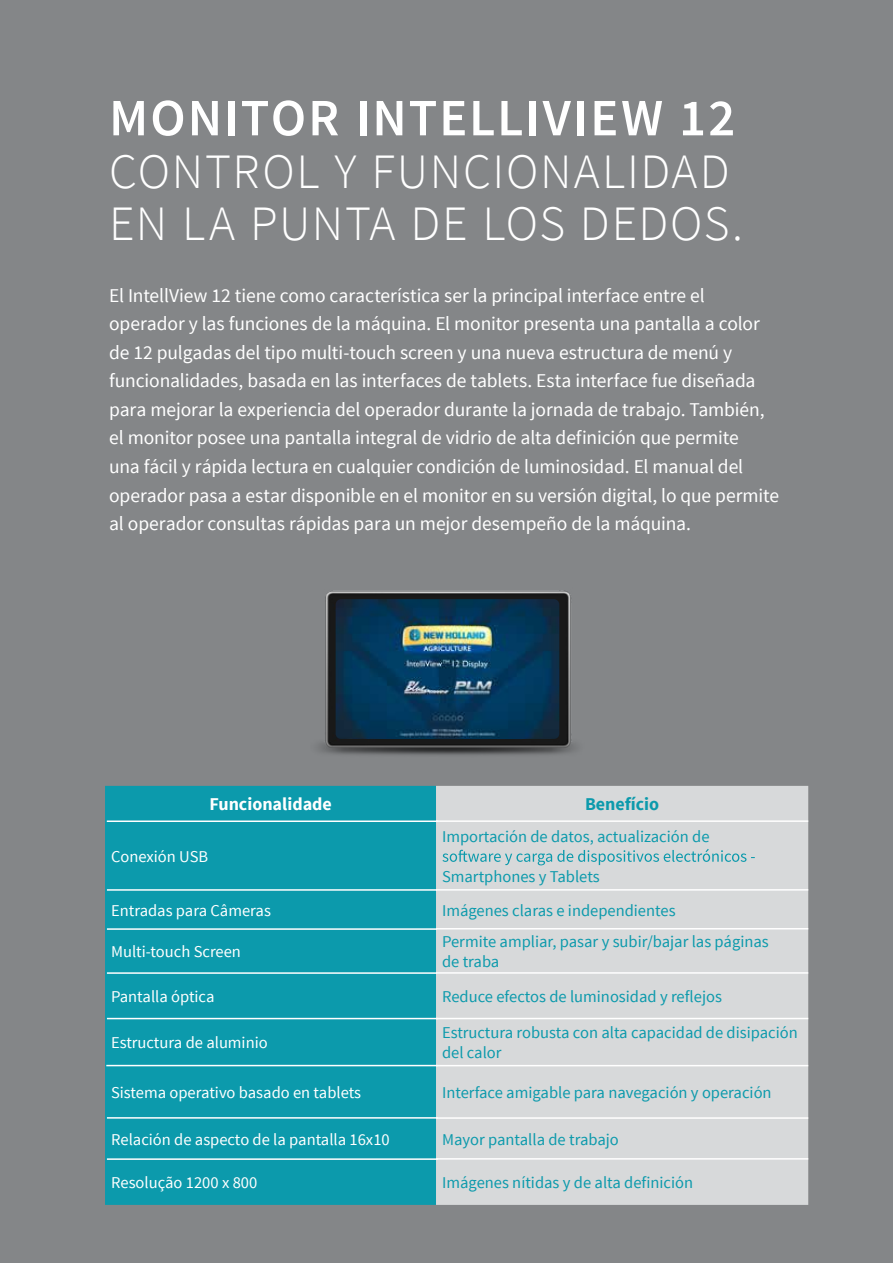
<style>
.page{position:relative;width:893px;height:1263px;background:#848688}
.page>*{position:absolute;margin:0;border:0;box-sizing:border-box;transform-origin:0 0}
.t1{font:600 52.5px "Source Sans Pro";letter-spacing:.035em;color:#fff}
.t2{font:300 49.5px/52.5px "Source Sans Pro";letter-spacing:.035em;color:#fff}
.t3{font:19.5px/28.5px "Source Sans Pro";letter-spacing:-.005em;color:#fff}
.t4{font:700 18px "Source Sans Pro";color:#fff}
.t5{font:700 18px "Source Sans Pro";color:#0c9aac}
.t6{font:16.5px/19.8px "Source Sans Pro";color:#0c9aac}
.t7{font:16.5px "Source Sans Pro";color:#fff}
</style>
<div class="page">
<div style="left:105px;top:786px;width:331px;height:419px;background:#0c9aac"></div>
<div style="left:436px;top:786px;width:372px;height:419px;background:#d7d9da"></div>
<hr style="left:436px;top:820px;width:372px;height:2px;background:#fff">
<hr style="left:436px;top:889px;width:372px;height:2px;background:#fff">
<hr style="left:436px;top:928px;width:372px;height:1px;background:#fff">
<hr style="left:436px;top:972px;width:372px;height:2px;background:#fff">
<hr style="left:436px;top:1018px;width:372px;height:1px;background:#fff">
<hr style="left:436px;top:1065px;width:372px;height:1px;background:#fff">
<hr style="left:436px;top:1117px;width:372px;height:2px;background:#fff">
<hr style="left:436px;top:1158px;width:372px;height:1px;background:#fff">
<svg style="left:442px;top:849px;width:313px;height:16px;background:#b1cdd1"></svg>
<hr style="left:107px;top:820px;width:331px;height:2px;background:#fff">
<hr style="left:107px;top:889px;width:330px;height:2px;background:#fff">
<hr style="left:107px;top:928px;width:330px;height:2px;background:#fff">
<hr style="left:107px;top:972px;width:330px;height:2px;background:#fff">
<hr style="left:107px;top:1018px;width:331px;height:1px;background:#fff">
<hr style="left:106px;top:1065px;width:331px;height:1px;background:#fff">
<hr style="left:107px;top:1117px;width:331px;height:1px;background:#fff">
<hr style="left:107px;top:1158px;width:331px;height:2px;background:#fff">
<img style="left:318px;top:590px;width:258px;height:165px">
<img style="left:336px;top:599px;width:223px;height:140px">
<h1 class="t1" style="left:109px;top:85px;width:628px">MONITOR INTELLIVIEW 12</h1>
<h2 class="t2" style="left:109px;top:145px;width:635px">CONTROL Y FUNCIONALIDAD<br>EN LA PUNTA DE LOS DEDOS.</h2>
<p class="t3" style="left:109px;top:281px;width:671px">El IntellView 12 tiene como característica ser la principal interface entre el operador y las funciones de la máquina. El monitor presenta una pantalla a color de 12 pulgadas del tipo multi-touch screen y una nueva estructura de menú y funcionalidades, basada en las interfaces de tablets. Esta interface fue diseñada para mejorar la experiencia del operador durante la jornada de trabajo. También, el monitor posee una pantalla integral de vidrio de alta definición que permite<br>una fácil y rápida lectura en cualquier condición de luminosidad. El manual del operador pasa a estar disponible en el monitor en su versión digital, lo que permite al operador consultas rápidas para un mejor desempeño de la máquina.</p>
<p class="t4" style="left:209px;top:793px;width:124px">Funcionalidade</p>
<p class="t5" style="left:585px;top:793px;width:76px">Benefício</p>
<p class="t7" style="left:111px;top:846px;width:99px">Conexión USB</p>
<p class="t6" style="left:442px;top:827px;width:269px">Importación de datos, actualización de</p>
<p class="t6" style="left:442px;top:866px;width:159px">Smartphones y Tablets</p>
<p class="t7" style="left:111px;top:900px;width:161px">Entradas para Câmeras</p>
<p class="t6" style="left:442px;top:900px;width:235px">Imágenes claras e independientes</p>
<p class="t7" style="left:111px;top:941px;width:131px">Multi-touch Screen</p>
<p class="t6" style="left:442px;top:932px;width:328px">Permite ampliar, pasar y subir/bajar las páginas de traba</p>
<p class="t7" style="left:111px;top:986px;width:105px">Pantalla óptica</p>
<p class="t6" style="left:442px;top:987px;width:281px">Reduce efectos de luminosidad y reflejos</p>
<p class="t7" style="left:111px;top:1032px;width:158px">Estructura de aluminio</p>
<p class="t6" style="left:442px;top:1023px;width:357px">Estructura robusta con alta capacidad de disipación del calor</p>
<p class="t7" style="left:111px;top:1082px;width:251px">Sistema operativo basado en tablets</p>
<p class="t6" style="left:442px;top:1083px;width:331px">Interface amigable para navegación y operación</p>
<p class="t7" style="left:111px;top:1129px;width:280px">Relación de aspecto de la pantalla 16x10</p>
<p class="t6" style="left:442px;top:1129px;width:178px">Mayor pantalla de trabajo</p>
<p class="t7" style="left:111px;top:1172px;width:148px">Resolução 1200 x 800</p>
<p class="t6" style="left:442px;top:1173px;width:253px">Imágenes nítidas y de alta definición</p>
</div>
